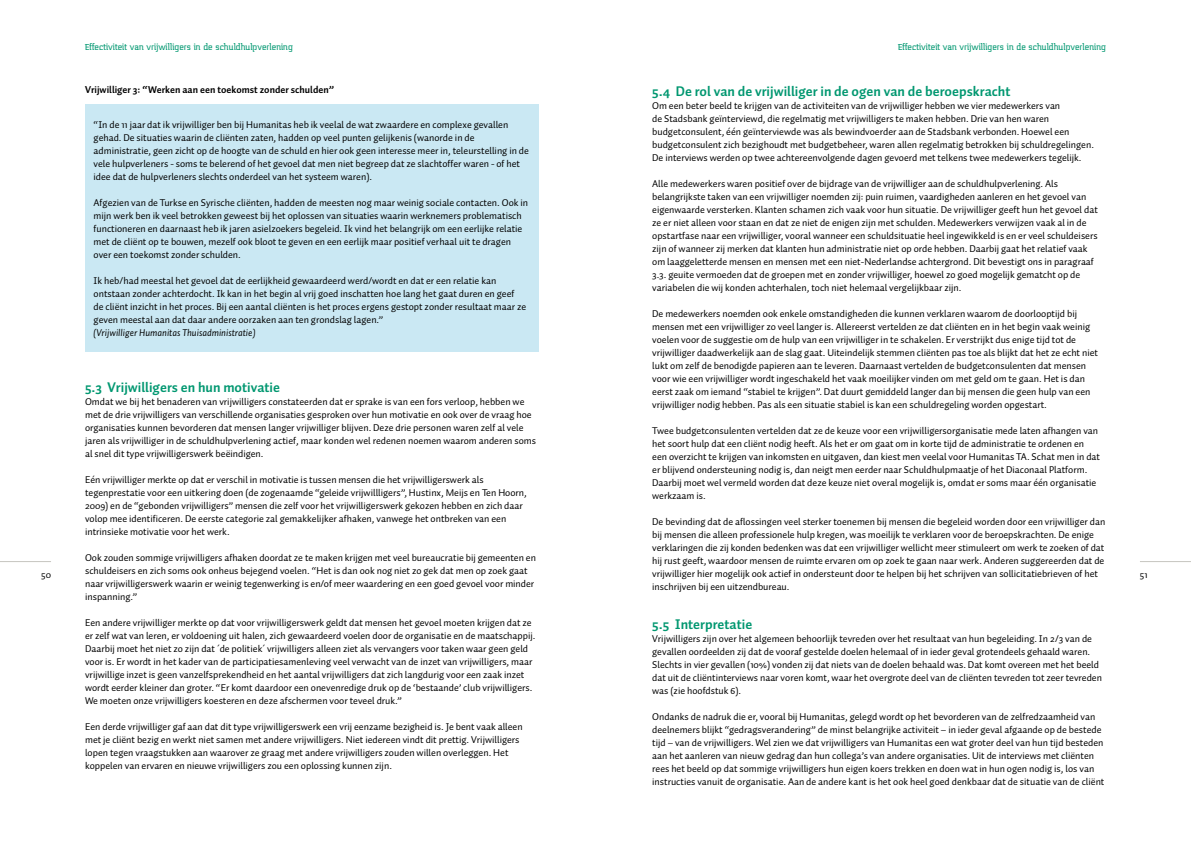
<style>
.page{position:relative;width:1191px;height:842px;background:#fff}
.page>*{position:absolute;margin:0;border:0;box-sizing:border-box;transform-origin:0 0}
.t1{font:700 14px "Auto 1";color:#009770}
.t2{font:10px/13px "Auto 1";color:#000}
.t3{font:10px "Midnight Kernboy";color:#009770}
.t4{font:700 10px "Auto 1";color:#000}
.t5{font:italic 10px "Auto 1";color:#000}
</style>
<div class="page">
<hr style="left:0;top:561px;width:51px;height:1px;background:#c6c5c0">
<hr style="left:1140px;top:561px;width:51px;height:1px;background:#c6c5c0">
<div style="left:85px;top:104px;width:454px;height:247px;background:#cae8f3"></div>
<p class="t3" style="left:85px;top:42px;width:209px">Effectiviteit van vrijwilligers in de schuldhulpverlening</p>
<p class="t3" style="left:898px;top:42px;width:209px">Effectiviteit van vrijwilligers in de schuldhulpverlening</p>
<p class="t4" style="left:85px;top:83px;width:250px">Vrijwilliger 3: “Werken aan een toekomst zonder schulden”</p>
<p class="t2" style="left:94px;top:118px;width:437px">“In de 11 jaar dat ik vrijwilliger ben bij Humanitas heb ik veelal de wat zwaardere en complexe gevallen gehad. De situaties waarin de cliënten zaten, hadden op veel punten gelijkenis (wanorde in de administratie, geen zicht op de hoogte van de schuld en hier ook geen interesse meer in, teleurstelling in de vele hulpverleners - soms te belerend of het gevoel dat men niet begreep dat ze slachtoffer waren - of het idee dat de hulpverleners slechts onderdeel van het systeem waren).</p>
<p class="t2" style="left:94px;top:196px;width:436px">Afgezien van de Turkse en Syrische cliënten, hadden de meesten nog maar weinig sociale contacten. Ook in mijn werk ben ik veel betrokken geweest bij het oplossen van situaties waarin werknemers problematisch functioneren en daarnaast heb ik jaren asielzoekers begeleid. Ik vind het belangrijk om een eerlijke relatie met de cliënt op te bouwen, mezelf ook bloot te geven en een eerlijk maar positief verhaal uit te dragen over een toekomst zonder schulden.</p>
<p class="t2" style="left:94px;top:274px;width:434px">Ik heb/had meestal het gevoel dat de eerlijkheid gewaardeerd werd/wordt en dat er een relatie kan ontstaan zonder achterdocht. Ik kan in het begin al vrij goed inschatten hoe lang het gaat duren en geef de cliënt inzicht in het proces. Bij een aantal cliënten is het proces ergens gestopt zonder resultaat maar ze geven meestal aan dat daar andere oorzaken aan ten grondslag lagen.”</p>
<p class="t5" style="left:94px;top:326px;width:163px">(Vrijwilliger Humanitas Thuisadministratie)</p>
<h1 class="t1" style="left:652px;top:83px;width:360px">5.4 De rol van de vrijwilliger in de ogen van de beroepskracht</h1>
<p class="t2" style="left:652px;top:99px;width:443px">Om een beter beeld te krijgen van de activiteiten van de vrijwilliger hebben we vier medewerkers van<br>de Stadsbank geïnterviewd, die regelmatig met vrijwilligers te maken hebben. Drie van hen waren budgetconsulent, één geïnterviewde was als bewindvoerder aan de Stadsbank verbonden. Hoewel een budgetconsulent zich bezighoudt met budgetbeheer, waren allen regelmatig betrokken bij schuldregelingen.<br>De interviews werden op twee achtereenvolgende dagen gevoerd met telkens twee medewerkers tegelijk.</p>
<p class="t2" style="left:652px;top:177px;width:447px">Alle medewerkers waren positief over de bijdrage van de vrijwilliger aan de schuldhulpverlening. Als belangrijkste taken van een vrijwilliger noemden zij: puin ruimen, vaardigheden aanleren en het gevoel van eigenwaarde versterken. Klanten schamen zich vaak voor hun situatie. De vrijwilliger geeft hun het gevoel dat ze er niet alleen voor staan en dat ze niet de enigen zijn met schulden. Medewerkers verwijzen vaak al in de opstartfase naar een vrijwilliger, vooral wanneer een schuldsituatie heel ingewikkeld is en er veel schuldeisers zijn of wanneer zij merken dat klanten hun administratie niet op orde hebben. Daarbij gaat het relatief vaak om laaggeletterde mensen en mensen met een niet-Nederlandse achtergrond. Dit bevestigt ons in paragraaf 3.3. geuite vermoeden dat de groepen met en zonder vrijwilliger, hoewel zo goed mogelijk gematcht op de variabelen die wij konden achterhalen, toch niet helemaal vergelijkbaar zijn.</p>
<p class="t2" style="left:652px;top:307px;width:447px">De medewerkers noemden ook enkele omstandigheden die kunnen verklaren waarom de doorlooptijd bij mensen met een vrijwilliger zo veel langer is. Allereerst vertelden ze dat cliënten en in het begin vaak weinig voelen voor de suggestie om de hulp van een vrijwilliger in te schakelen. Er verstrijkt dus enige tijd tot de vrijwilliger daadwerkelijk aan de slag gaat. Uiteindelijk stemmen cliënten pas toe als blijkt dat het ze echt niet lukt om zelf de benodigde papieren aan te leveren. Daarnaast vertelden de budgetconsulenten dat mensen voor wie een vrijwilliger wordt ingeschakeld het vaak moeilijker vinden om met geld om te gaan. Het is dan eerst zaak om iemand “stabiel te krijgen”. Dat duurt gemiddeld langer dan bij mensen die geen hulp van een vrijwilliger nodig hebben. Pas als een situatie stabiel is kan een schuldregeling worden opgestart.</p>
<p class="t2" style="left:652px;top:424px;width:449px">Twee budgetconsulenten vertelden dat ze de keuze voor een vrijwilligersorganisatie mede laten afhangen van het soort hulp dat een cliënt nodig heeft. Als het er om gaat om in korte tijd de administratie te ordenen en een overzicht te krijgen van inkomsten en uitgaven, dan kiest men veelal voor Humanitas TA. Schat men in dat er blijvend ondersteuning nodig is, dan neigt men eerder naar Schuldhulpmaatje of het Diaconaal Platform.<br>Daarbij moet wel vermeld worden dat deze keuze niet overal mogelijk is, omdat er soms maar één organisatie werkzaam is.</p>
<p class="t2" style="left:652px;top:515px;width:454px">De bevinding dat de aflossingen veel sterker toenemen bij mensen die begeleid worden door een vrijwilliger dan bij mensen die alleen professionele hulp kregen, was moeilijk te verklaren voor de beroepskrachten. De enige verklaringen die zij konden bedenken was dat een vrijwilliger wellicht meer stimuleert om werk te zoeken of dat hij rust geeft, waardoor mensen de ruimte ervaren om op zoek te gaan naar werk. Anderen suggereerden dat de vrijwilliger hier mogelijk ook actief in ondersteunt door te helpen bij het schrijven van sollicitatiebrieven of het inschrijven bij een uitzendbureau.</p>
<h1 class="t1" style="left:652px;top:616px;width:102px">5.5 Interpretatie</h1>
<p class="t2" style="left:652px;top:632px;width:451px">Vrijwilligers zijn over het algemeen behoorlijk tevreden over het resultaat van hun begeleiding. In 2/3 van de gevallen oordeelden zij dat de vooraf gestelde doelen helemaal of in ieder geval grotendeels gehaald waren.<br>Slechts in vier gevallen (10%) vonden zij dat niets van de doelen behaald was. Dat komt overeen met het beeld dat uit de cliëntinterviews naar voren komt, waar het overgrote deel van de cliënten tevreden tot zeer tevreden was (zie hoofdstuk 6).</p>
<p class="t2" style="left:652px;top:710px;width:454px">Ondanks de nadruk die er, vooral bij Humanitas, gelegd wordt op het bevorderen van de zelfredzaamheid van deelnemers blijkt “gedragsverandering” de minst belangrijke activiteit – in ieder geval afgaande op de bestede tijd – van de vrijwilligers. Wel zien we dat vrijwilligers van Humanitas een wat groter deel van hun tijd besteden aan het aanleren van nieuw gedrag dan hun collega’s van andere organisaties. Uit de interviews met cliënten rees het beeld op dat sommige vrijwilligers hun eigen koers trekken en doen wat in hun ogen nodig is, los van instructies vanuit de organisatie. Aan de andere kant is het ook heel goed denkbaar dat de situatie van de cliënt</p>
<h1 class="t1" style="left:85px;top:378px;width:196px">5.3 Vrijwilligers en hun motivatie</h1>
<p class="t2" style="left:85px;top:395px;width:452px">Omdat we bij het benaderen van vrijwilligers constateerden dat er sprake is van een fors verloop, hebben we met de drie vrijwilligers van verschillende organisaties gesproken over hun motivatie en ook over de vraag hoe organisaties kunnen bevorderen dat mensen langer vrijwilliger blijven. Deze drie personen waren zelf al vele jaren als vrijwilliger in de schuldhulpverlening actief, maar konden wel redenen noemen waarom anderen soms al snel dit type vrijwilligerswerk beëindigen.</p>
<p class="t2" style="left:85px;top:473px;width:443px">Eén vrijwilliger merkte op dat er verschil in motivatie is tussen mensen die het vrijwilligerswerk als tegenprestatie voor een uitkering doen (de zogenaamde “geleide vrijwillligers”, Hustinx, Meijs en Ten Hoorn, 2009) en de “gebonden vrijwilligers” mensen die zelf voor het vrijwilligerswerk gekozen hebben en zich daar volop mee identificeren. De eerste categorie zal gemakkelijker afhaken, vanwege het ontbreken van een intrinsieke motivatie voor het werk.</p>
<p class="t2" style="left:85px;top:551px;width:452px">Ook zouden sommige vrijwilligers afhaken doordat ze te maken krijgen met veel bureaucratie bij gemeenten en schuldeisers en zich soms ook onheus bejegend voelen. “Het is dan ook nog niet zo gek dat men op zoek gaat naar vrijwilligerswerk waarin er weinig tegenwerking is en/of meer waardering en een goed gevoel voor minder inspanning.”</p>
<p class="t2" style="left:85px;top:616px;width:452px">Een andere vrijwilliger merkte op dat voor vrijwilligerswerk geldt dat mensen het gevoel moeten krijgen dat ze er zelf wat van leren, er voldoening uit halen, zich gewaardeerd voelen door de organisatie en de maatschappij.<br>Daarbij moet het niet zo zijn dat ´de politiek´ vrijwilligers alleen ziet als vervangers voor taken waar geen geld voor is. Er wordt in het kader van de participatiesamenleving veel verwacht van de inzet van vrijwilligers, maar vrijwillige inzet is geen vanzelfsprekendheid en het aantal vrijwilligers dat zich langdurig voor een zaak inzet wordt eerder kleiner dan groter. “Er komt daardoor een onevenredige druk op de ‘bestaande’ club vrijwilligers.<br>We moeten onze vrijwilligers koesteren en deze afschermen voor teveel druk.”</p>
<p class="t2" style="left:85px;top:720px;width:439px">Een derde vrijwilliger gaf aan dat dit type vrijwilligerswerk een vrij eenzame bezigheid is. Je bent vaak alleen met je cliënt bezig en werkt niet samen met andere vrijwilligers. Niet iedereen vindt dit prettig. Vrijwilligers lopen tegen vraagstukken aan waarover ze graag met andere vrijwilligers zouden willen overleggen. Het koppelen van ervaren en nieuwe vrijwilligers zou een oplossing kunnen zijn.</p>
<p class="t2" style="left:41px;top:568px;width:11px">50</p>
<p class="t2" style="left:1140px;top:568px;width:9px">51</p>
</div>
